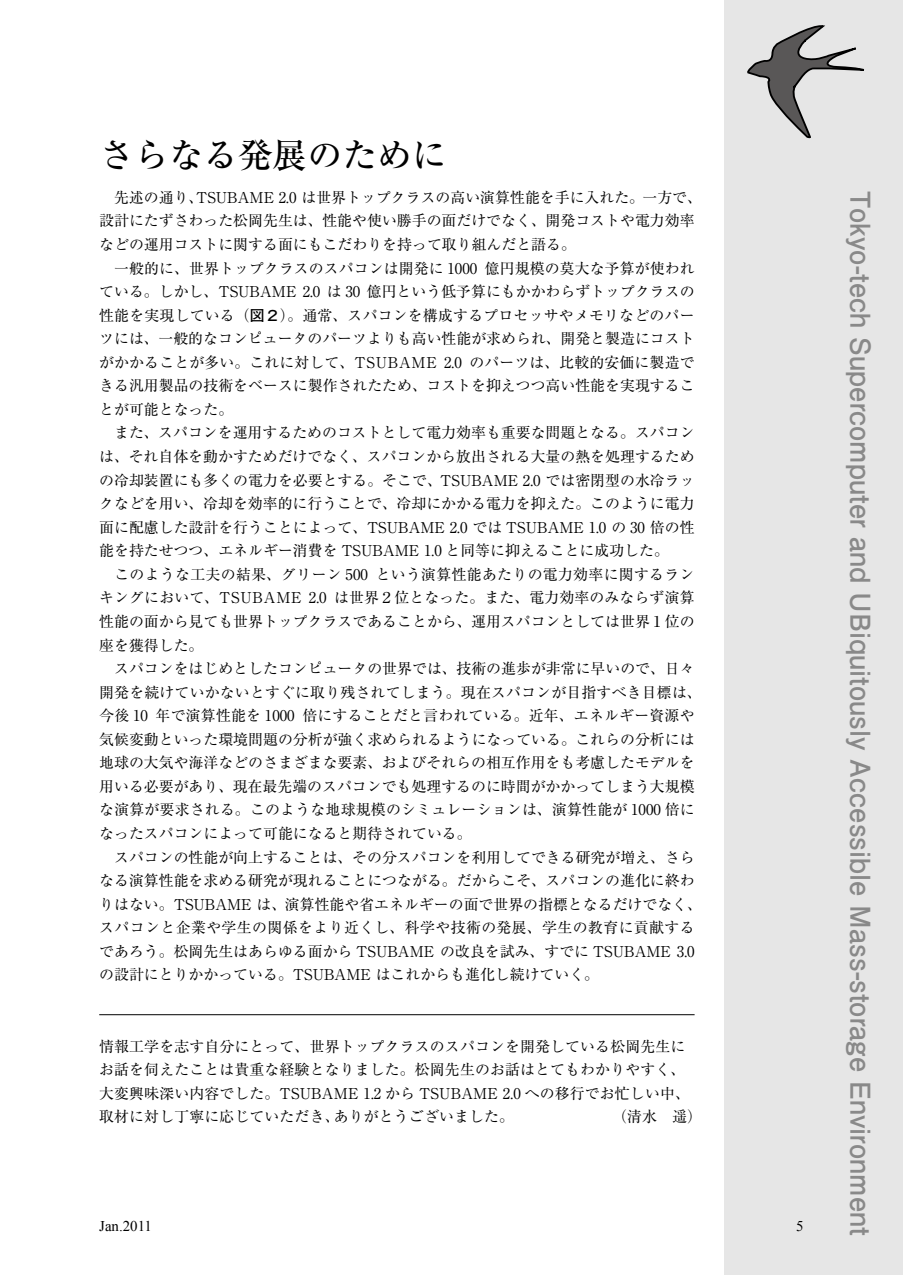
<style>
.page{position:relative;width:903px;height:1275px;background:#fff}
.page>*{position:absolute;margin:0;border:0;box-sizing:border-box;transform-origin:0 0}
.t1{font:500 34.65px "Ryumin Pro";color:#000}
.t2{font:700 27.3px "Futo Go B101 Pro";color:#898989}
.t3{font:14.88px/23.6px "Ryumin Pro";color:#000}
.t4{font:14.88px "Times New Roman";color:#000}
.s1{font-family:"Futo Go B101 Pro";font-weight:700}
</style>
<div class="page">
<div style="left:724px;top:0;width:179px;height:1275px;background:#e6e6e6"></div>
<svg style="left:747px;top:25px;width:117px;height:114px"></svg>
<hr style="left:99px;top:1014px;width:595px;height:1px;background:#000">
<h1 class="t1" style="left:99px;top:127px;width:349px">さらなる発展のために</h1>
<p class="t3" style="left:99px;top:184px;width:604px">　先述の通り、TSUBAME 2.0 は世界トップクラスの高い演算性能を手に入れた。一方で、設計にたずさわった松岡先生は、性能や使い勝手の面だけでなく、開発コストや電力効率などの運用コストに関する面にもこだわりを持って取り組んだと語る。<br>　一般的に、世界トップクラスのスパコンは開発に 1000 億円規模の莫大な予算が使われている。しかし、TSUBAME 2.0 は 30 億円という低予算にもかかわらずトップクラスの性能を実現している（<span class="s1">図２</span>）。通常、スパコンを構成するプロセッサやメモリなどのパーツには、一般的なコンピュータのパーツよりも高い性能が求められ、開発と製造にコストがかかることが多い。これに対して、TSUBAME 2.0 のパーツは、比較的安価に製造できる汎用製品の技術をベースに製作されたため、コストを抑えつつ高い性能を実現することが可能となった。<br>　また、スパコンを運用するためのコストとして電力効率も重要な問題となる。スパコンは、それ自体を動かすためだけでなく、スパコンから放出される大量の熱を処理するための冷却装置にも多くの電力を必要とする。そこで、TSUBAME 2.0 では密閉型の水冷ラックなどを用い、冷却を効率的に行うことで、冷却にかかる電力を抑えた。このように電力面に配慮した設計を行うことによって、TSUBAME 2.0 では TSUBAME 1.0 の 30 倍の性能を持たせつつ、エネルギー消費を TSUBAME 1.0 と同等に抑えることに成功した。<br>　このような工夫の結果、グリーン 500 という演算性能あたりの電力効率に関するランキングにおいて、TSUBAME 2.0 は世界２位となった。また、電力効率のみならず演算性能の面から見ても世界トップクラスであることから、運用スパコンとしては世界１位の座を獲得した。<br>　スパコンをはじめとしたコンピュータの世界では、技術の進歩が非常に早いので、日々開発を続けていかないとすぐに取り残されてしまう。現在スパコンが目指すべき目標は、今後 10 年で演算性能を 1000 倍にすることだと言われている。近年、エネルギー資源や気候変動といった環境問題の分析が強く求められるようになっている。これらの分析には地球の大気や海洋などのさまざまな要素、およびそれらの相互作用をも考慮したモデルを用いる必要があり、現在最先端のスパコンでも処理するのに時間がかかってしまう大規模な演算が要求される。このような地球規模のシミュレーションは、演算性能が 1000 倍になったスパコンによって可能になると期待されている。<br>　スパコンの性能が向上することは、その分スパコンを利用してできる研究が増え、さらなる演算性能を求める研究が現れることにつながる。だからこそ、スパコンの進化に終わりはない。TSUBAME は、演算性能や省エネルギーの面で世界の指標となるだけでなく、スパコンと企業や学生の関係をより近くし、科学や技術の発展、学生の教育に貢献するであろう。松岡先生はあらゆる面から TSUBAME の改良を試み、すでに TSUBAME 3.0の設計にとりかかっている。TSUBAME はこれからも進化し続けていく。</p>
<p class="t3" style="left:99px;top:1033px;width:604px">情報工学を志す自分にとって、世界トップクラスのスパコンを開発している松岡先生にお話を伺えたことは貴重な経験となりました。松岡先生のお話はとてもわかりやすく、大変興味深い内容でした。TSUBAME 1.2 から TSUBAME 2.0 への移行でお忙しい中、取材に対し丁寧に応じていただき、ありがとうございました。　　　　　　　（清水　遥）</p>
<p class="t4" style="left:99px;top:1216px;width:54px">Jan.2011</p>
<p class="t4" style="left:796px;top:1216px;width:9px">5</p>
<h2 class="t2" style="left:883px;top:191px;width:1046px;rotate:90deg">Tokyo-tech Supercomputer and UBiquitously Accessible Mass-storage Environment</h2>
</div>
